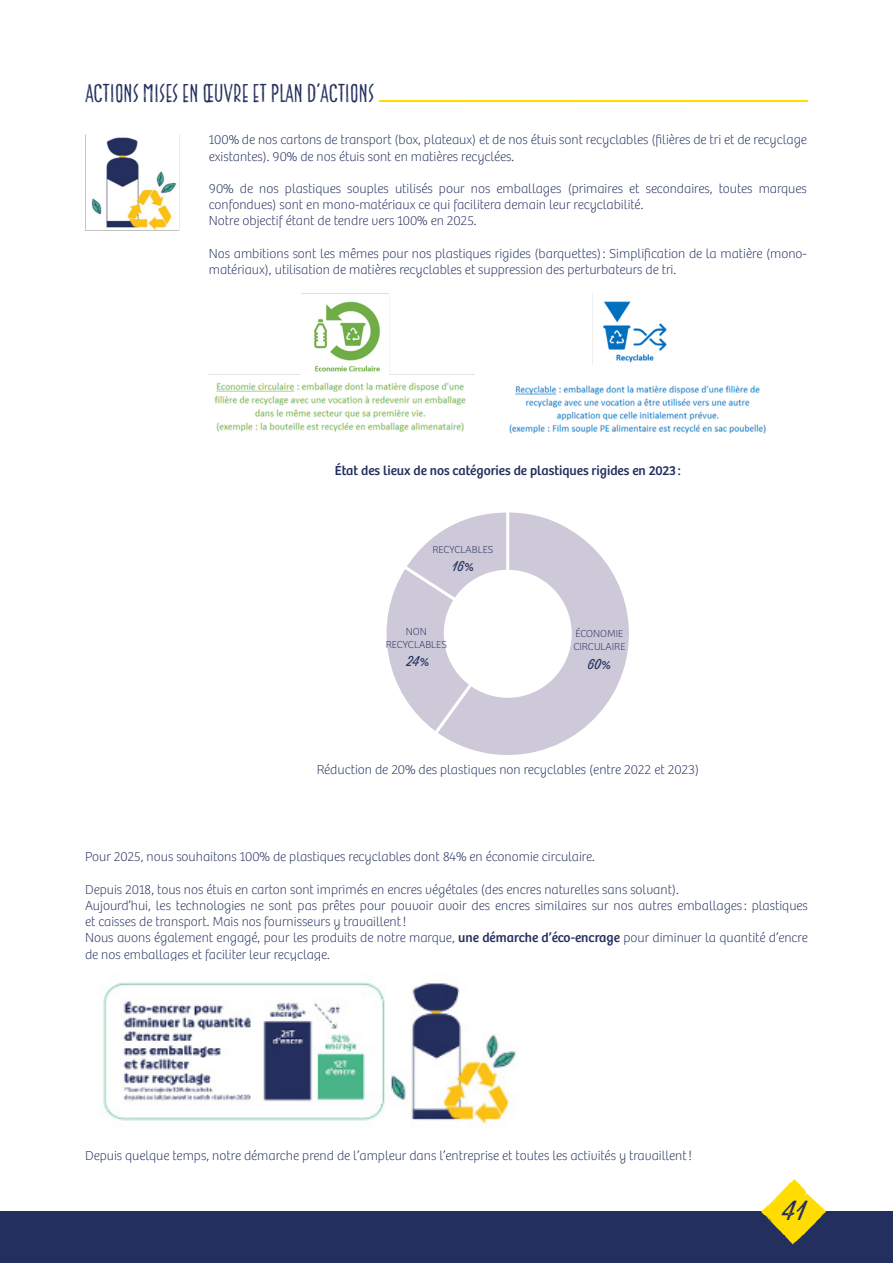
<style>
.page{position:relative;width:893px;height:1263px;background:#fff}
.page>*{position:absolute;margin:0;border:0;box-sizing:border-box;transform-origin:0 0}
.t1{font:27px "Thirsty Rough Lt One";color:#232f5d}
.t2{font:25.5px "Gianduja Sans";color:#232f5d}
.t3{font:13.8px "Thirsty Rough Lt One";color:#232f5d}
.t4{font:100 13.5px/16.2px "Bree";color:#232f5d}
.t5{font:13.5px "Bree";color:#232f5d}
.t6{font:100 10.5px/12.8px "Bree";color:#232f5d;text-align:center}
.s1{font-weight:400}
</style>
<div class="page">
<div style="left:0;top:1211px;width:893px;height:52px;background:#232f5d"></div>
<svg style="left:378px;top:100px;width:430px;height:2px"></svg>
<img style="left:85px;top:134px;width:95px;height:96px">
<img style="left:209px;top:301px;width:266px;height:131px">
<img style="left:509px;top:293px;width:257px;height:141px">
<svg style="left:445px;top:512px;width:184px;height:243px"></svg>
<svg style="left:386px;top:512px;width:126px;height:225px"></svg>
<div style="left:444px;top:570px;width:128px;height:128px;background:#fff;border-radius:50%"></div>
<img style="left:103px;top:982px;width:413px;height:146px">
<svg style="left:761px;top:1179px;width:65px;height:65px"></svg>
<h2 class="t2" style="left:85px;top:78px;width:290px">ACTIONS MISES EN ŒUVRE ET PLAN D’ACTIONS</h2>
<p class="t4" style="left:209px;top:132px;width:600px">100% de nos cartons de transport (box, plateaux) et de nos étuis sont recyclables (filières de tri et de recyclage existantes). 90% de nos étuis sont en matières recyclées.</p>
<p class="t4" style="left:209px;top:181px;width:600px">90% de nos plastiques souples utilisés pour nos emballages (primaires et secondaires, toutes marques confondues) sont en mono-matériaux ce qui facilitera demain leur recyclabilité.<br>Notre objectif étant de tendre vers 100% en 2025.</p>
<p class="t4" style="left:209px;top:245px;width:600px">Nos ambitions sont les mêmes pour nos plastiques rigides (barquettes): Simplification de la matière (mono&shy;matériaux), utilisation de matières recyclables et suppression des perturbateurs de tri.</p>
<p class="t5" style="left:335px;top:462px;width:347px">État des lieux de nos catégories de plastiques rigides en 2023:</p>
<p class="t6" style="left:432px;top:543px;width:63px">RECYCLABLES</p>
<p class="t3" style="left:452px;top:557px;width:22px">16%</p>
<p class="t6" style="left:386px;top:625px;width:63px">NON<br>RECYCLABLES</p>
<p class="t3" style="left:407px;top:651px;width:23px">24%</p>
<p class="t6" style="left:573px;top:628px;width:54px;text-align:left">ÉCONOMIE<br>CIRCULAIRE</p>
<p class="t3" style="left:588px;top:654px;width:24px">60%</p>
<p class="t4" style="left:317px;top:762px;width:384px">Réduction de 20% des plastiques non recyclables (entre 2022 et 2023)</p>
<p class="t4" style="left:85px;top:849px;width:511px">Pour 2025, nous souhaitons 100% de plastiques recyclables dont 84% en économie circulaire.</p>
<p class="t4" style="left:85px;top:881px;width:724px">Depuis 2018, tous nos étuis en carton sont imprimés en encres végétales (des encres naturelles sans solvant).<br>Aujourd’hui, les technologies ne sont pas prêtes pour pouvoir avoir des encres similaires sur nos autres emballages: plastiques et caisses de transport. Mais nos fournisseurs y travaillent!<br>Nous avons également engagé, pour les produits de notre marque, <span class="s1">une démarche d’éco-encrage</span> pour diminuer la quantité d’encre de nos emballages et faciliter leur recyclage.</p>
<p class="t4" style="left:85px;top:1148px;width:608px">Depuis quelque temps, notre démarche prend de l’ampleur dans l’entreprise et toutes les activités y travaillent!</p>
<h1 class="t1" style="left:783px;top:1191px;width:25px">41</h1>
</div>
